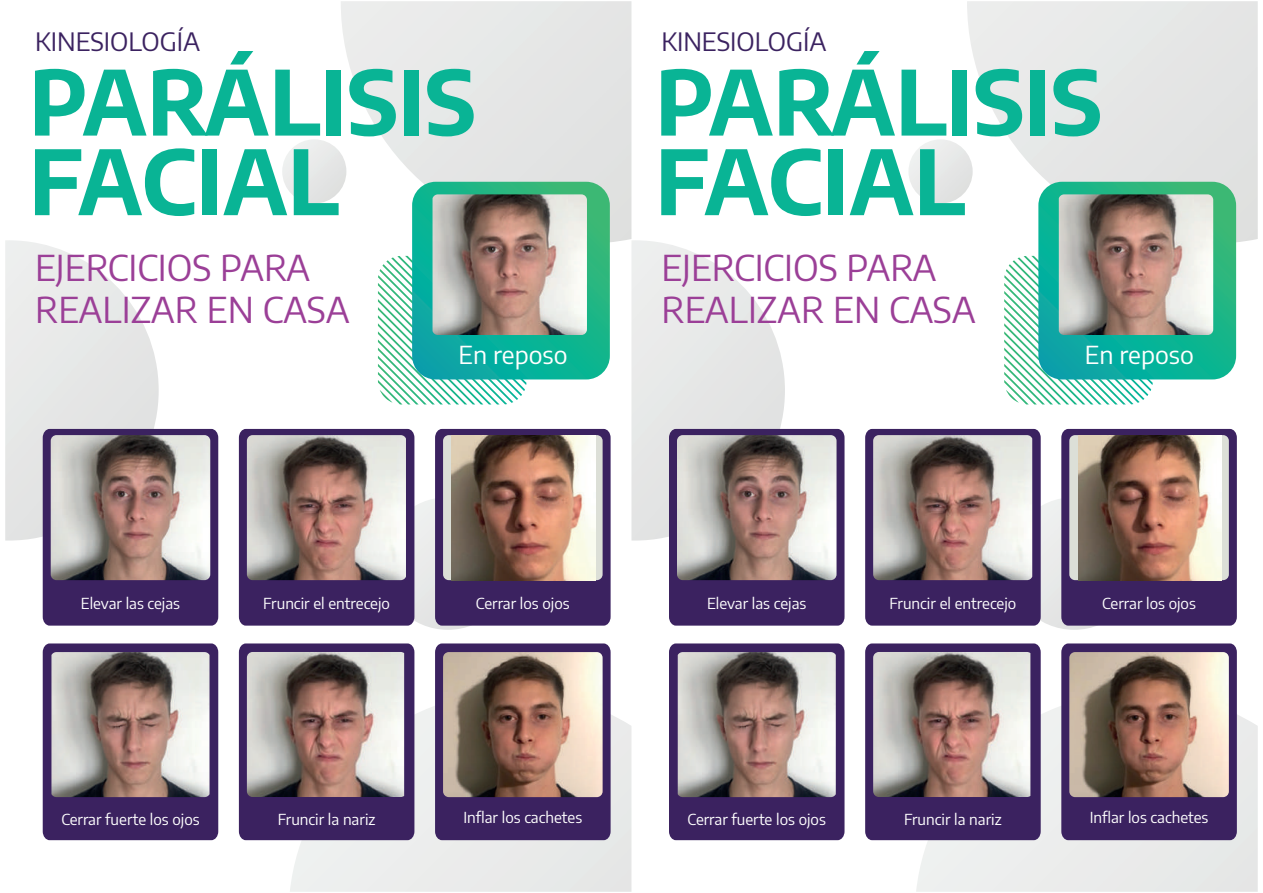
<style>
.page{position:relative;width:1263px;height:893px;background:#fff}
.page>*{position:absolute;margin:0;border:0;box-sizing:border-box;transform-origin:0 0}
.t1{font:700 89.1px/79.7px "Encode Sans";color:#09b495}
.t2{font:35.7px/42.9px "Encode Sans";color:#9b3f97}
.t3{font:25.35px "Encode Sans";color:#3b2260}
.t4{font:24.9px "Encode Sans";color:#fff}
.t5{font:15.15px "Encode Sans";color:#fff}
</style>
<div class="page">
<img style="left:381px;top:497px;width:133px;height:133px;border-radius:66px">
<div style="left:290px;top:692px;width:341px;height:200px;background:#ebebeb"></div>
<img style="left:5px;top:240px;width:154px;height:301px">
<img style="left:380px;top:349px;width:133px;height:54px">
<img style="left:382px;top:346px;width:136px;height:54px">
<img style="left:386px;top:346px;width:136px;height:50px">
<img style="left:391px;top:346px;width:134px;height:45px">
<img style="left:397px;top:346px;width:129px;height:39px">
<img style="left:378px;top:338px;width:34px;height:8px">
<img style="left:378px;top:330px;width:34px;height:8px">
<img style="left:378px;top:322px;width:34px;height:8px">
<img style="left:378px;top:314px;width:34px;height:8px">
<img style="left:378px;top:306px;width:34px;height:8px">
<img style="left:378px;top:256px;width:34px;height:50px">
<img style="left:412px;top:182px;width:198px;height:197px">
<img style="left:432px;top:194px;width:155px;height:141px">
<div style="left:239px;top:429px;width:175px;height:197px;background:#3b2260"></div>
<img style="left:247px;top:435px;width:159px;height:145px">
<div style="left:43px;top:429px;width:175px;height:197px;background:#3b2260"></div>
<img style="left:51px;top:435px;width:159px;height:145px">
<svg style="left:435px;top:429px;width:176px;height:197px;background:#5a4676"></svg>
<img style="left:452px;top:435px;width:143px;height:145px">
<div style="left:43px;top:643px;width:175px;height:197px;background:#3b2260"></div>
<img style="left:51px;top:652px;width:159px;height:145px">
<div style="left:239px;top:643px;width:175px;height:197px;background:#3b2260"></div>
<img style="left:247px;top:652px;width:157px;height:145px">
<div style="left:435px;top:643px;width:176px;height:197px;background:#3b2260"></div>
<img style="left:443px;top:652px;width:160px;height:145px">
<img style="left:631px;top:240px;width:154px;height:301px">
<img style="left:908px;top:139px;width:65px;height:65px;border-radius:32px">
<img style="left:1006px;top:346px;width:133px;height:57px">
<img style="left:1009px;top:346px;width:135px;height:54px">
<img style="left:1012px;top:346px;width:136px;height:50px">
<img style="left:1017px;top:346px;width:134px;height:45px">
<img style="left:1023px;top:346px;width:130px;height:39px">
<img style="left:1004px;top:338px;width:34px;height:8px">
<img style="left:1004px;top:330px;width:34px;height:8px">
<img style="left:1004px;top:322px;width:34px;height:8px">
<img style="left:1004px;top:314px;width:34px;height:8px">
<img style="left:1004px;top:306px;width:34px;height:8px">
<img style="left:1004px;top:256px;width:34px;height:50px">
<img style="left:1038px;top:182px;width:198px;height:197px">
<img style="left:1059px;top:194px;width:154px;height:141px">
<svg style="left:865px;top:429px;width:176px;height:197px;background:#3f2663"></svg>
<img style="left:873px;top:435px;width:159px;height:145px">
<div style="left:669px;top:429px;width:175px;height:197px;background:#3b2260"></div>
<img style="left:677px;top:435px;width:159px;height:145px">
<svg style="left:1061px;top:429px;width:176px;height:197px;background:#584475"></svg>
<img style="left:1078px;top:435px;width:144px;height:145px">
<div style="left:669px;top:643px;width:175px;height:197px;background:#3b2260"></div>
<img style="left:678px;top:652px;width:158px;height:145px">
<div style="left:865px;top:643px;width:176px;height:197px;background:#3b2260"></div>
<img style="left:873px;top:652px;width:157px;height:145px">
<div style="left:1061px;top:643px;width:176px;height:197px;background:#3b2260"></div>
<img style="left:1069px;top:652px;width:160px;height:145px">
<h3 class="t3" style="left:35px;top:24px;width:167px">KINESIOLOGÍA</h3>
<h1 class="t1" style="left:29px;top:57px;width:448px">PARÁLISIS<br>FACIAL</h1>
<h2 class="t2" style="left:35px;top:244px;width:316px">EJERCICIOS PARA<br>REALIZAR EN CASA</h2>
<h3 class="t3" style="left:661px;top:24px;width:167px">KINESIOLOGÍA</h3>
<h1 class="t1" style="left:655px;top:57px;width:448px">PARÁLISIS<br>FACIAL</h1>
<h2 class="t2" style="left:661px;top:244px;width:316px">EJERCICIOS PARA<br>REALIZAR EN CASA</h2>
<h3 class="t4" style="left:459px;top:337px;width:110px">En reposo</h3>
<h3 class="t4" style="left:1085px;top:337px;width:110px">En reposo</h3>
<p class="t5" style="left:81px;top:592px;width:101px">Elevar las cejas</p>
<p class="t5" style="left:263px;top:592px;width:128px">Fruncir el entrecejo</p>
<p class="t5" style="left:476px;top:592px;width:95px">Cerrar los ojos</p>
<p class="t5" style="left:61px;top:808px;width:140px">Cerrar fuerte los ojos</p>
<p class="t5" style="left:278px;top:808px;width:99px">Fruncir la nariz</p>
<p class="t5" style="left:463px;top:806px;width:120px">Inflar los cachetes</p>
<p class="t5" style="left:707px;top:592px;width:101px">Elevar las cejas</p>
<p class="t5" style="left:889px;top:592px;width:128px">Fruncir el entrecejo</p>
<p class="t5" style="left:1102px;top:592px;width:95px">Cerrar los ojos</p>
<p class="t5" style="left:688px;top:808px;width:140px">Cerrar fuerte los ojos</p>
<p class="t5" style="left:904px;top:808px;width:99px">Fruncir la nariz</p>
<p class="t5" style="left:1090px;top:806px;width:120px">Inflar los cachetes</p>
</div>
